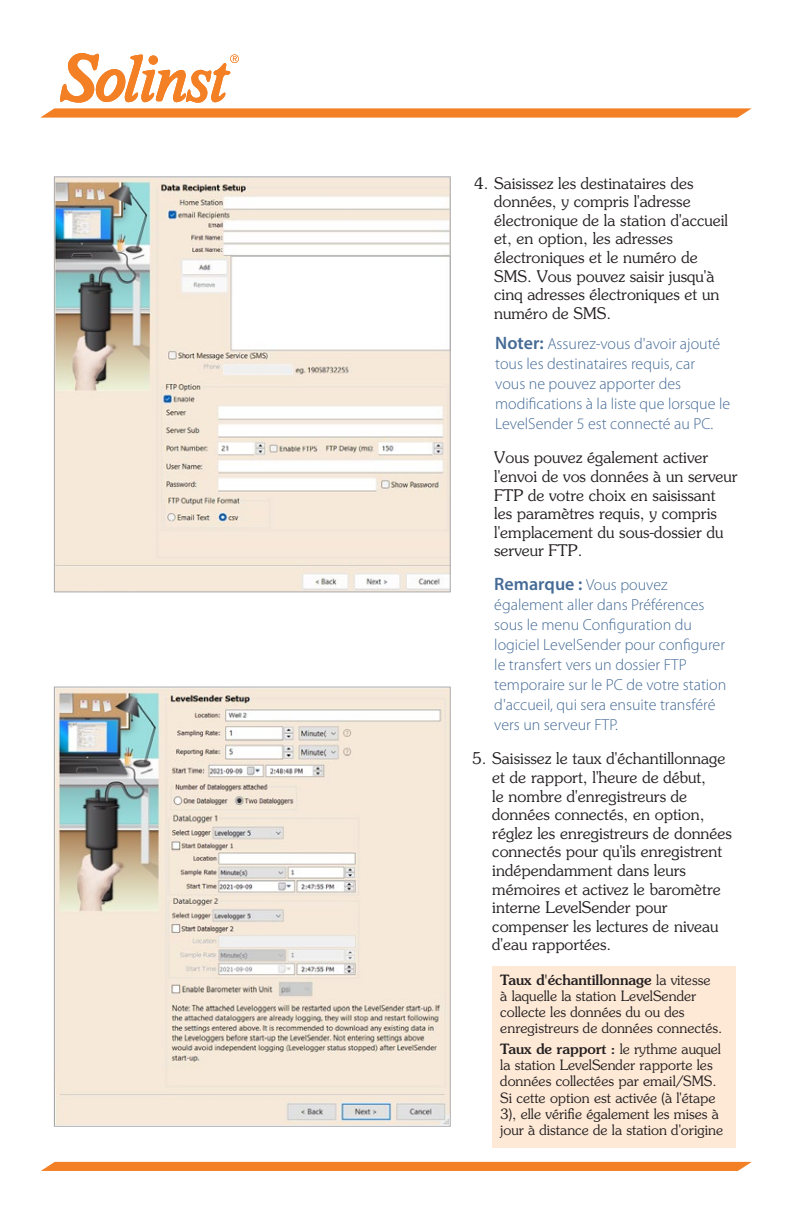
<style>
.page{position:relative;width:792px;height:1224px;background:#fff}
.page>*{position:absolute;margin:0;border:0;box-sizing:border-box;transform-origin:0 0}
.Numbered_Paragraph{font:300 16px/18.6px "Souvenir Std";color:#231f20}
.NOTE-BodyText{font:300 16px/20px "Myriad Pro";color:#456b96}
.Body_Small{font:300 14.2px/16.2px "Souvenir Std";color:#231f20}
.s1{font-weight:600;font-size:18px}
.s2{font-weight:500}
</style>
<div class="page">
<svg style="left:40px;top:108px;width:712px;height:10px;background:#f58c3b"></svg>
<svg style="left:41px;top:1162px;width:711px;height:9px;background:#f4832b"></svg>
<svg style="left:60px;top:53px;width:179px;height:49px"></svg>
<img style="left:56px;top:178px;width:393px;height:412px">
<img style="left:56px;top:689px;width:393px;height:436px">
<div style="left:492px;top:966px;width:244px;height:182px;background:#fee9d6"></div>
<p class="Numbered_Paragraph" style="left:494px;top:174px;width:235px;text-indent:-20px">4. Saisissez les destinataires des données, y compris l'adresse électronique de la station d'accueil et, en option, les adresses électroniques et le numéro de<br>SMS. Vous pouvez saisir jusqu'à cinq adresses électroniques et un numéro de SMS.</p>
<p class="NOTE-BodyText" style="left:495px;top:334px;width:237px"><span class="s1">Noter:</span> Assurez-vous d'avoir ajouté tous les destinataires requis, car<br>vous ne pouvez apporter des modifications à la liste que lorsque le LevelSender 5 est connecté au PC.</p>
<p class="Numbered_Paragraph" style="left:494px;top:448px;width:245px">Vous pouvez également activer l'envoi de vos données à un serveur<br>FTP de votre choix en saisissant<br>les paramètres requis, y compris l'emplacement du sous-dossier du serveur FTP.</p>
<p class="NOTE-BodyText" style="left:494px;top:575px;width:234px"><span class="s1">Remarque :</span> Vous pouvez également aller dans Préférences sous le menu Configuration du logiciel LevelSender pour configurer le transfert vers un dossier FTP temporaire sur le PC de votre station d'accueil, qui sera ensuite transféré vers un serveur FTP.</p>
<p class="Numbered_Paragraph" style="left:492px;top:749px;width:241px;text-indent:-20px">5. Saisissez le taux d'échantillonnage et de rapport, l'heure de début,<br>le nombre d'enregistreurs de données connectés, en option, réglez les enregistreurs de données connectés pour qu'ils enregistrent indépendamment dans leurs mémoires et activez le baromètre interne LevelSender pour compenser les lectures de niveau d'eau rapportées.</p>
<p class="Body_Small" style="left:500px;top:972px;width:224px"><span class="s2">Taux d'échantillonnage</span> la vitesse<br>à laquelle la station LevelSender collecte les données du ou des enregistreurs de données connectés.</p>
<p class="Body_Small" style="left:500px;top:1041px;width:224px"><span class="s2">Taux de rapport :</span> le rythme auquel la station LevelSender rapporte les données collectées par email/SMS.<br>Si cette option est activée (à l'étape 3), elle vérifie également les mises à jour à distance de la station d'origine</p>
</div>
